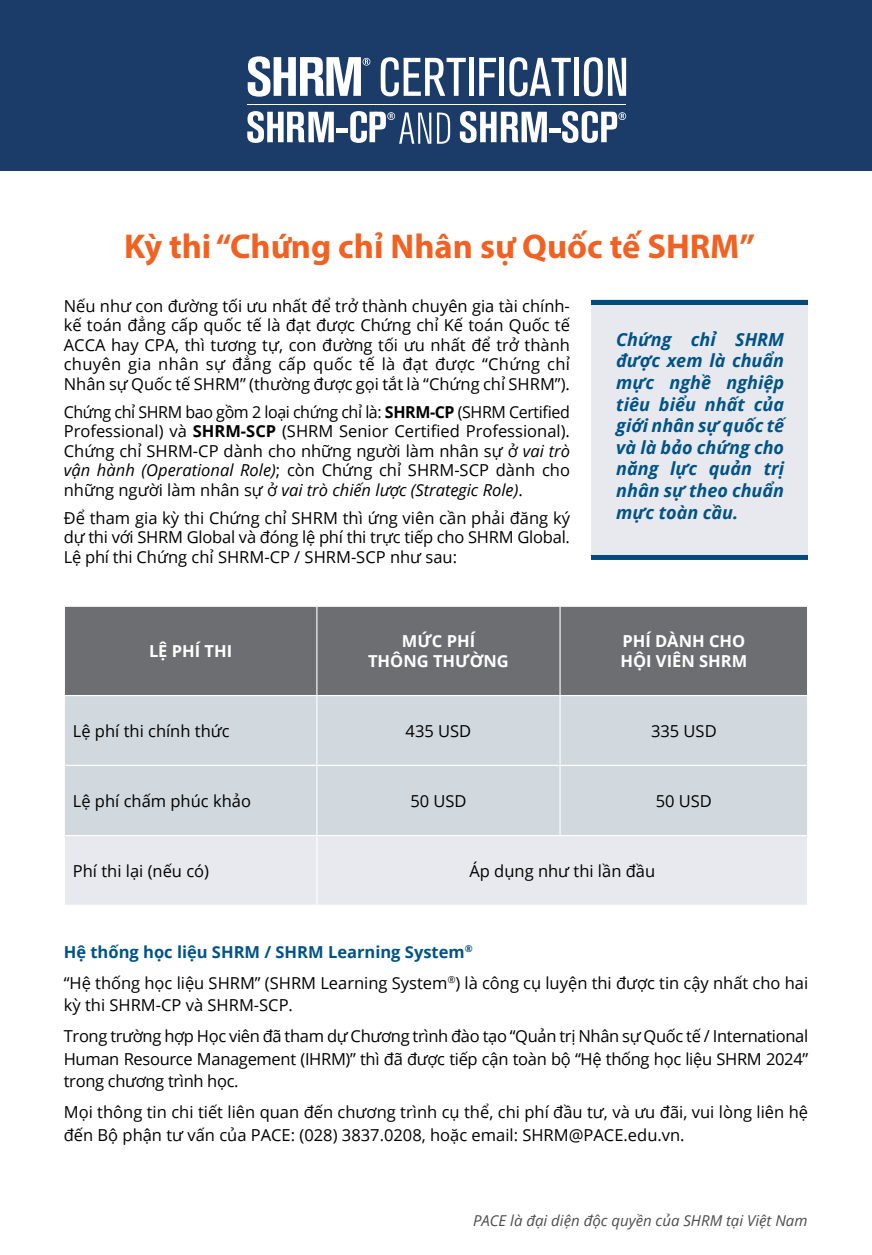
<style>
.page{position:relative;width:872px;height:1255px;background:#fff}
.page>*{position:absolute;margin:0;border:0;box-sizing:border-box;transform-origin:0 0}
.t1{font:700 34.5px "Myriad Pro";color:#f16122}
.t2{font:italic 700 18px/21.6px "Open Sans";color:#005387;text-align:justify}
.t3{font:16.5px/19.5px "Open Sans";color:#000;text-align:justify}
.t4{font:16.5px/31px "Open Sans";letter-spacing:-.02em;color:#000}
.t5{font:700 16.5px/19.8px "Open Sans";color:#fff;text-align:center}
.t6{font:italic 15px "Open Sans";color:#4d4d4f}
.s1{font-weight:700}
.s2{font-style:italic}
.s3{font-weight:700;color:#005387}
</style>
<div class="page">
<div style="left:0;top:0;width:872px;height:170px;background:#1b3b68"></div>
<div style="left:591px;top:299px;width:216px;height:260px;background:#e7e9ee"></div>
<hr style="left:591px;top:300px;width:216px;height:4px;background:#004b7e">
<div style="left:591px;top:554px;width:216px;height:5px;background:#004b7e"></div>
<svg style="left:247px;top:111px;width:87px;height:32px"></svg>
<div style="left:337px;top:128px;width:11px;height:5px;background:#fff"></div>
<svg style="left:437px;top:113px;width:13px;height:31px"></svg>
<svg style="left:460px;top:111px;width:87px;height:32px"></svg>
<svg style="left:381px;top:57px;width:85px;height:39px"></svg>
<div style="left:469px;top:58px;width:5px;height:38px;background:#fff"></div>
<svg style="left:479px;top:58px;width:17px;height:38px"></svg>
<div style="left:499px;top:58px;width:5px;height:38px;background:#fff"></div>
<svg style="left:509px;top:57px;width:62px;height:39px"></svg>
<div style="left:574px;top:58px;width:5px;height:38px;background:#fff"></div>
<svg style="left:584px;top:57px;width:42px;height:39px"></svg>
<hr style="left:549px;top:128px;width:11px;height:4px;background:#fff">
<hr style="left:247px;top:104px;width:379px;height:1px;background:#fff">
<svg style="left:248px;top:56px;width:122px;height:41px"></svg>
<svg style="left:350px;top:111px;width:81px;height:33px"></svg>
<svg style="left:562px;top:111px;width:64px;height:32px"></svg>
<div style="left:65px;top:606px;width:742px;height:89px;background:#6d6e71"></div>
<div style="left:65px;top:696px;width:742px;height:139px;background:#d1d9df"></div>
<div style="left:65px;top:836px;width:742px;height:68px;background:#e7e9ee"></div>
<hr style="left:316px;top:836px;width:1px;height:68px;background:#fff">
<hr style="left:316px;top:606px;width:1px;height:89px;background:#fff">
<hr style="left:559px;top:606px;width:1px;height:89px;background:#fff">
<hr style="left:316px;top:696px;width:1px;height:68px;background:#fff">
<hr style="left:559px;top:696px;width:1px;height:68px;background:#fff">
<hr style="left:65px;top:764px;width:252px;height:2px;background:#fff">
<hr style="left:317px;top:764px;width:243px;height:2px;background:#fff">
<hr style="left:316px;top:766px;width:1px;height:69px;background:#fff">
<hr style="left:560px;top:764px;width:248px;height:2px;background:#fff">
<hr style="left:559px;top:766px;width:1px;height:69px;background:#fff">
<h1 class="t1" style="left:124px;top:224px;width:632px">Kỳ thi “Chứng chỉ Nhân sự Quốc tế SHRM”</h1>
<p class="t3" style="left:64px;top:296px;width:508px">Nếu như con đường tối ưu nhất để trở thành chuyên gia tài chính&shy;kế toán đẳng cấp quốc tế là đạt được Chứng chỉ Kế toán Quốc tế ACCA hay CPA, thì tương tự, con đường tối ưu nhất để trở thành chuyên gia nhân sự đẳng cấp quốc tế là đạt được “Chứng chỉ Nhân sự Quốc tế SHRM” (thường được gọi tắt là “Chứng chỉ SHRM”).</p>
<p class="t3" style="left:64px;top:402px;width:508px">Chứng chỉ SHRM bao gồm 2 loại chứng chỉ là: <span class="s1">SHRM-CP</span> (SHRM Certified Professional) và <span class="s1">SHRM-SCP</span> (SHRM Senior Certified Professional).<br>Chứng chỉ SHRM-CP dành cho những người làm nhân sự ở <span class="s2">vai trò vận hành (Operational Role)</span>; còn Chứng chỉ SHRM-SCP dành cho những người làm nhân sự ở <span class="s2">vai trò chiến lược (Strategic Role)</span>.</p>
<p class="t3" style="left:64px;top:508px;width:508px">Để tham gia kỳ thi Chứng chỉ SHRM thì ứng viên cần phải đăng ký dự thi với SHRM Global và đóng lệ phí thi trực tiếp cho SHRM Global.<br>Lệ phí thi Chứng chỉ SHRM-CP / SHRM-SCP như sau:</p>
<p class="t2" style="left:616px;top:328px;width:169px">Chứng chỉ SHRM được xem là chuẩn mực nghề nghiệp tiêu biểu nhất của giới nhân sự quốc tế và là bảo chứng cho năng lực quản trị nhân sự theo chuẩn mực toàn cầu.</p>
<p class="t5" style="left:149px;top:641px;width:85px">LỆ PHÍ THI</p>
<p class="t5" style="left:368px;top:631px;width:142px">MỨC PHÍ<br>THÔNG THƯỜNG</p>
<p class="t5" style="left:620px;top:631px;width:128px;text-align:left">PHÍ DÀNH CHO<br>HỘI VIÊN SHRM</p>
<p class="t3" style="left:73px;top:720px;width:158px">Lệ phí thi chính thức</p>
<p class="t3" style="left:405px;top:720px;width:67px">435 USD</p>
<p class="t3" style="left:651px;top:720px;width:67px">335 USD</p>
<p class="t3" style="left:73px;top:790px;width:180px">Lệ phí chấm phúc khảo</p>
<p class="t3" style="left:410px;top:790px;width:58px">50 USD</p>
<p class="t3" style="left:655px;top:790px;width:58px">50 USD</p>
<p class="t3" style="left:73px;top:860px;width:138px">Phí thi lại (nếu có)</p>
<p class="t3" style="left:469px;top:860px;width:187px">Áp dụng như thi lần đầu</p>
<p class="t3" style="left:64px;top:935px;width:746px;line-height:31px"><span class="s3">Hệ thống học liệu SHRM / SHRM Learning System</span><sup>®<br></sup>“Hệ thống học liệu SHRM” (SHRM Learning System<sup>®</sup>) là công cụ luyện thi được tin cậy nhất cho hai</p>
<p class="t4" style="left:64px;top:989px;width:746px">kỳ thi SHRM-CP và SHRM-SCP.<br>Trong trường hợp Học viên đã tham dự Chương trình đào tạo “Quản trị Nhân sự Quốc tế / International</p>
<p class="t4" style="left:64px;top:1047px;width:746px;line-height:22.5px">Human Resource Management (IHRM)” thì đã được tiếp cận toàn bộ “Hệ thống học liệu SHRM 2024” trong chương trình học.</p>
<p class="t3" style="left:64px;top:1100px;width:746px;line-height:22.5px">Mọi thông tin chi tiết liên quan đến chương trình cụ thể, chi phí đầu tư, và ưu đãi, vui lòng liên hệ đến Bộ phận tư vấn của PACE: (028) 3837.0208, hoặc email: SHRM@PACE.edu.vn.</p>
<p class="t6" style="left:473px;top:1210px;width:336px">PACE là đại diện độc quyền của SHRM tại Việt Nam</p>
</div>
